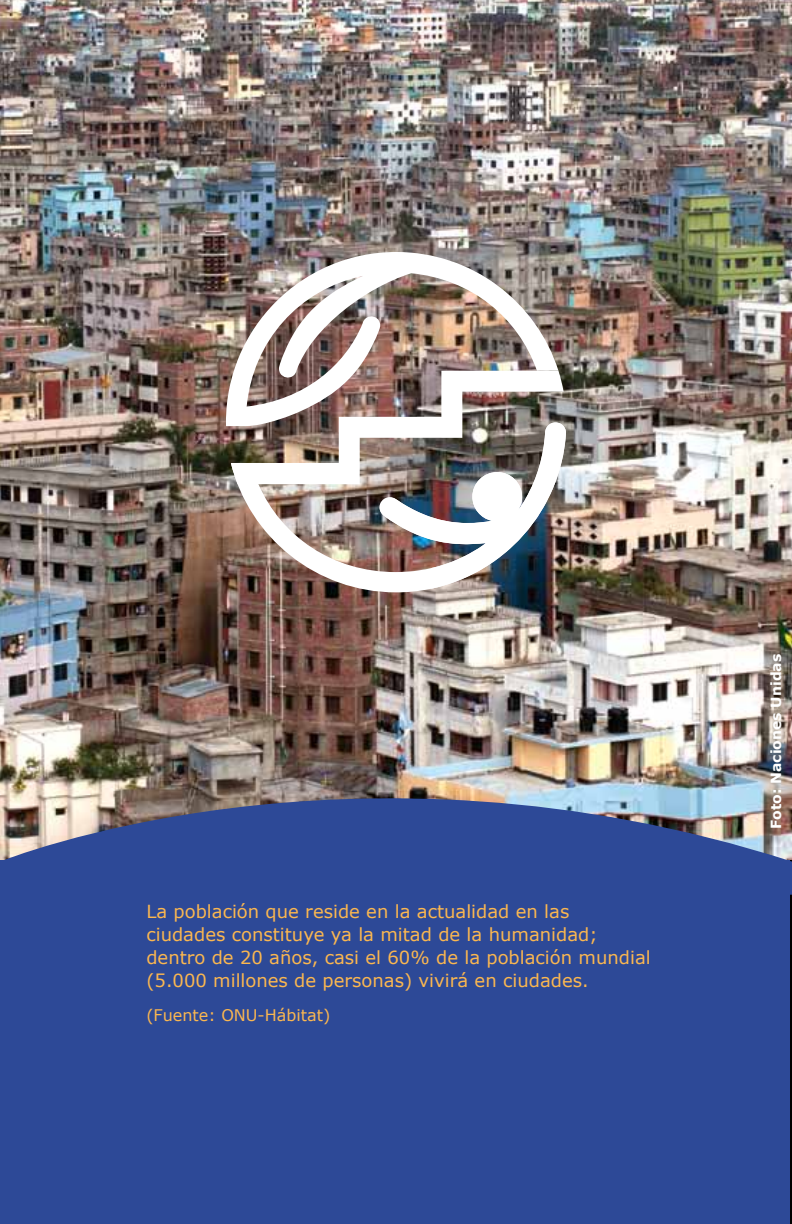
<style>
.page{position:relative;width:792px;height:1224px;background:#fff}
.page>*{position:absolute;margin:0;border:0;box-sizing:border-box;transform-origin:0 0}
.TEXTPHOTOPAGE_1{font:18px/23.2px "Verdana";color:#fbb750}
.TEXTPHOTOPAGE_1-2{font:16px "Verdana";color:#fbb750}
.Foto_credit{font:700 14px "Verdana";color:#fff}
</style>
<div class="page">
<div style="left:0;top:895px;width:792px;height:329px;background:#2d4997"></div>
<img style="left:0;top:0;width:792px;height:719px">
<img style="left:226px;top:252px;width:332px;height:174px">
<img style="left:231px;top:371px;width:335px;height:218px">
<img style="left:0;top:719px;width:792px;height:176px">
<p class="TEXTPHOTOPAGE_1" style="left:146px;top:900px;width:506px">La población que reside en la actualidad en las ciudades constituye ya la mitad de la humanidad; dentro de 20 años, casi el 60% de la población mundial (5.000 millones de personas) vivirá en ciudades.</p>
<p class="TEXTPHOTOPAGE_1-2" style="left:146px;top:1005px;width:185px">(Fuente: ONU-Hábitat)</p>
<p class="Foto_credit" style="left:767px;top:829px;width:176px;rotate:-90deg">Foto: Naciones Unidas</p>
</div>
